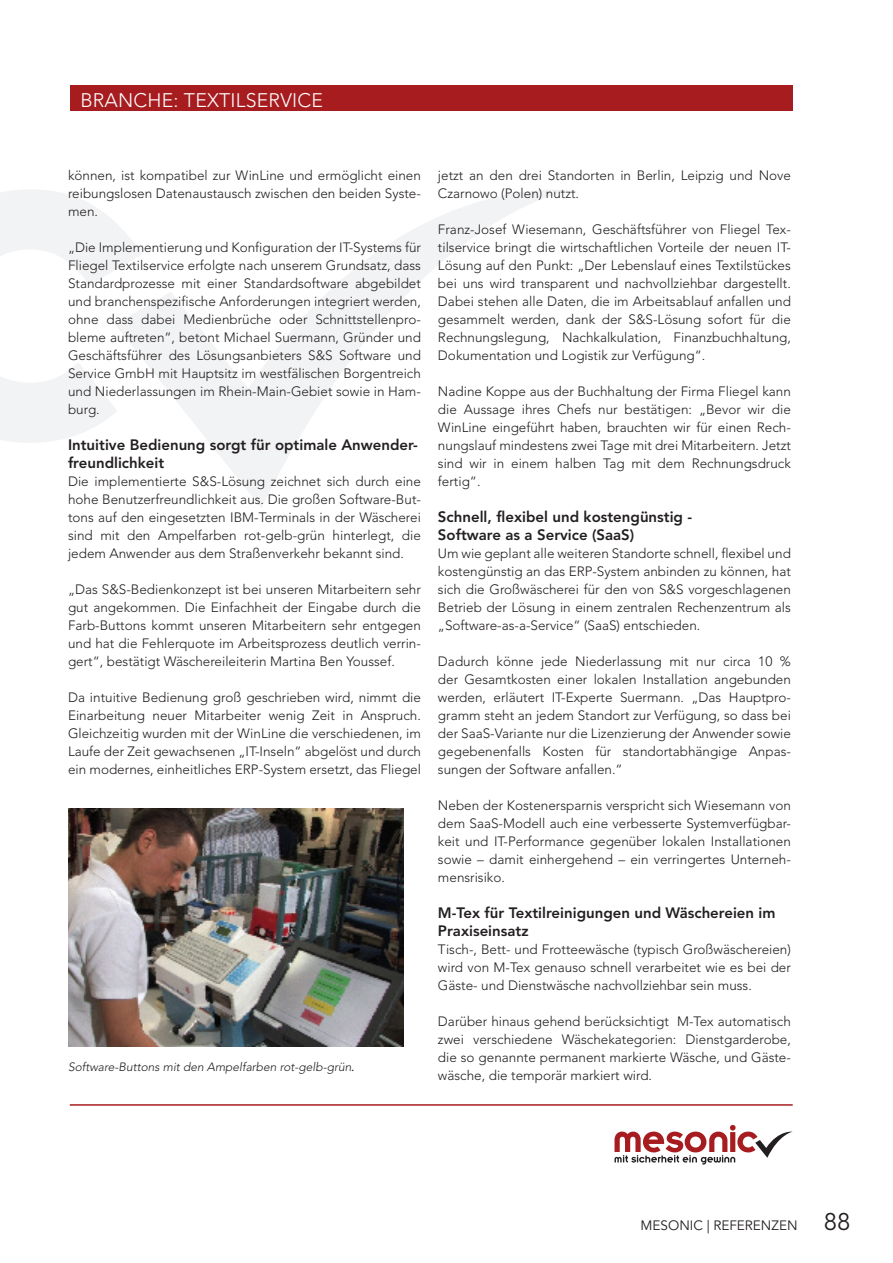
<style>
.page{position:relative;width:893px;height:1263px;background:#fff}
.page>*{position:absolute;margin:0;border:0;box-sizing:border-box;transform-origin:0 0}
.t1{font:300 19.5px "Avenir LT Pro";letter-spacing:.01em;color:#fff}
.t2{font:800 15px/18px "Avenir LT Pro";color:#231f20}
.t3{font:300 13.5px/18px "Avenir LT Pro";color:#231f20;text-align:justify}
.t4{font:13.5px "Avenir LT Pro";color:#231f20}
.t5{font:italic 300 12px "Avenir LT Pro";color:#231f20}
.s1{font-family:"Myriad Pro";font-weight:400;font-style:normal}
.s2{font-size:24px}
</style>
<div class="page">
<div style="left:70px;top:85px;width:723px;height:25px;background:#a61c1f"></div>
<svg style="left:143px;top:190px;width:425px;height:317px"></svg>
<svg style="left:0;top:190px;width:143px;height:253px"></svg>
<hr style="left:70px;top:1104px;width:723px;height:2px;background:#a61c1f">
<svg style="left:614px;top:1125px;width:179px;height:39px"></svg>
<img style="left:68px;top:809px;width:336px;height:237px">
<p class="t1" style="left:80px;top:89px;width:244px">BRANCHE: TEXTILSERVICE</p>
<p class="t3" style="left:68px;top:167px;width:354px">können, ist kompatibel zur WinLine und ermöglicht einen reibungslosen Datenaustausch zwischen den beiden Syste&shy;men.</p>
<p class="t3" style="left:68px;top:239px;width:354px">„Die Implementierung und Konfiguration der IT-Systems für Fliegel Textilservice erfolgte nach unserem Grundsatz, dass Standardprozesse mit einer Standardsoftware abgebildet und branchenspezifische Anforderungen integriert werden, ohne dass dabei Medienbrüche oder Schnittstellenpro&shy;bleme auftreten“, betont Michael Suermann, Gründer und Geschäftsführer des Lösungsanbieters S&amp;S Software und Service GmbH mit Hauptsitz im westfälischen Borgentreich und Niederlassungen im Rhein-Main-Gebiet sowie in Ham&shy;burg.</p>
<p class="t2" style="left:68px;top:436px;width:351px">Intuitive Bedienung sorgt für optimale Anwender&shy;freundlichkeit</p>
<p class="t3" style="left:68px;top:473px;width:354px">Die implementierte S&amp;S-Lösung zeichnet sich durch eine hohe Benutzerfreundlichkeit aus. Die großen Software-But&shy;tons auf den eingesetzten IBM-Terminals in der Wäscherei sind mit den Ampelfarben rot-gelb-grün hinterlegt, die jedem Anwender aus dem Straßenverkehr bekannt sind.</p>
<p class="t3" style="left:68px;top:581px;width:354px">„Das S&amp;S-Bedienkonzept ist bei unseren Mitarbeitern sehr gut angekommen. Die Einfachheit der Eingabe durch die Farb-Buttons kommt unseren Mitarbeitern sehr entgegen und hat die Fehlerquote im Arbeitsprozess deutlich verrin&shy;gert“, bestätigt Wäschereileiterin Martina Ben Youssef.</p>
<p class="t3" style="left:68px;top:689px;width:354px">Da intuitive Bedienung groß geschrieben wird, nimmt die Einarbeitung neuer Mitarbeiter wenig Zeit in Anspruch.<br>Gleichzeitig wurden mit der WinLine die verschiedenen, im Laufe der Zeit gewachsenen „IT-Inseln“ abgelöst und durch ein modernes, einheitliches ERP-System ersetzt, das Fliegel</p>
<p class="t5" style="left:68px;top:1060px;width:287px">Software-Buttons mit den Ampelfarben rot-gelb-grün<span class="s1">.</span></p>
<p class="t3" style="left:438px;top:167px;width:354px">jetzt an den drei Standorten in Berlin, Leipzig und Nove<br>Czarnowo (Polen) nutzt.</p>
<p class="t3" style="left:438px;top:221px;width:354px">Franz-Josef Wiesemann, Geschäftsführer von Fliegel Tex&shy;tilservice bringt die wirtschaftlichen Vorteile der neuen IT-Lösung auf den Punkt: „Der Lebenslauf eines Textilstückes bei uns wird transparent und nachvollziehbar dargestellt.<br>Dabei stehen alle Daten, die im Arbeitsablauf anfallen und gesammelt werden, dank der S&amp;S-Lösung sofort für die Rechnungslegung, Nachkalkulation, Finanzbuchhaltung, Dokumentation und Logistik zur Verfügung“.</p>
<p class="t3" style="left:438px;top:383px;width:354px">Nadine Koppe aus der Buchhaltung der Firma Fliegel kann die Aussage ihres Chefs nur bestätigen: „Bevor wir die WinLine eingeführt haben, brauchten wir für einen Rech&shy;nungslauf mindestens zwei Tage mit drei Mitarbeitern. Jetzt sind wir in einem halben Tag mit dem Rechnungsdruck fertig“.</p>
<p class="t2" style="left:438px;top:508px;width:256px">Schnell, flexibel und kostengünstig -<br>Software as a Service (SaaS)</p>
<p class="t3" style="left:438px;top:545px;width:354px">Um wie geplant alle weiteren Standorte schnell, flexibel und kostengünstig an das ERP-System anbinden zu können, hat sich die Großwäscherei für den von S&amp;S vorgeschlagenen Betrieb der Lösung in einem zentralen Rechenzentrum als „Software-as-a-Service“ (SaaS) entschieden.</p>
<p class="t3" style="left:438px;top:653px;width:354px">Dadurch könne jede Niederlassung mit nur circa 10 % der Gesamtkosten einer lokalen Installation angebunden werden, erläutert IT-Experte Suermann. „Das Hauptpro&shy;gramm steht an jedem Standort zur Verfügung, so dass bei der SaaS-Variante nur die Lizenzierung der Anwender sowie gegebenenfalls Kosten für standortabhängige Anpas&shy;sungen der Software anfallen.“</p>
<p class="t3" style="left:438px;top:797px;width:354px">Neben der Kostenersparnis verspricht sich Wiesemann von dem SaaS-Modell auch eine verbesserte Systemverfügbar&shy;keit und IT-Performance gegenüber lokalen Installationen sowie – damit einhergehend – ein verringertes Unterneh&shy;mensrisiko.</p>
<p class="t2" style="left:438px;top:904px;width:339px">M-Tex für Textilreinigungen und Wäschereien im<br>Praxiseinsatz</p>
<p class="t3" style="left:438px;top:941px;width:354px">Tisch-, Bett- und Frotteewäsche (typisch Großwäschereien) wird von M-Tex genauso schnell verarbeitet wie es bei der Gäste- und Dienstwäsche nachvollziehbar sein muss.</p>
<p class="t3" style="left:438px;top:1013px;width:354px">Darüber hinaus gehend berücksichtigt M-Tex automatisch zwei verschiedene Wäschekategorien: Dienstgarderobe, die so genannte permanent markierte Wäsche, und Gäste&shy;wäsche, die temporär markiert wird.</p>
<p class="t4" style="left:641px;top:1217px;width:211px">MESONIC | REFERENZEN <span class="s2">88</span></p>
</div>
